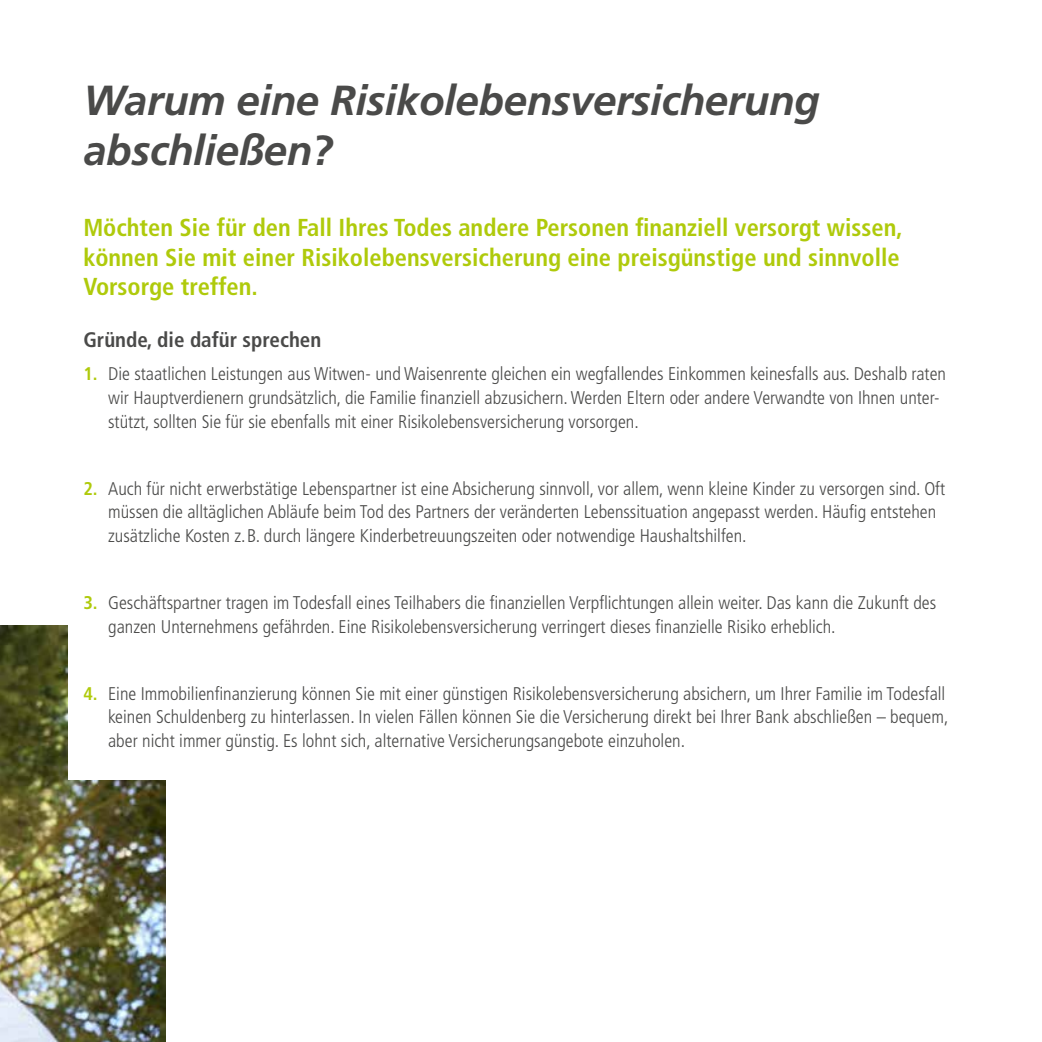
<style>
.page{position:relative;width:1042px;height:1042px;background:#fff}
.page>*{position:absolute;margin:0;border:0;box-sizing:border-box;transform-origin:0 0}
.t1{font:italic 700 42px/50.4px "Frutiger LT Std";letter-spacing:-.01em;color:#4a4a49}
.t2{font:700 condensed 24.5px/29.4px "Frutiger LT Std";color:#afca0b}
.t3{font:700 condensed 21px "Frutiger LT Std";color:#4a4a49}
.t4{font:300 condensed 18.38px/23.6px "Frutiger LT Std";color:#4a4a49}
.s1{font-weight:700;color:#afca0b}
</style>
<div class="page">
<img style="left:0;top:625px;width:165px;height:417px">
<div style="left:68px;top:331px;width:884px;height:448px;background:#fff"></div>
<h1 class="t1" style="left:83px;top:75px;width:738px">Warum eine Risikolebensversicherung abschließen?</h1>
<h2 class="t2" style="left:83px;top:213px;width:821px">Möchten Sie für den Fall Ihres Todes andere Personen finanziell versorgt wissen, können Sie mit einer Risikolebensversicherung eine preisgünstige und sinnvolle<br>Vorsorge treffen.</h2>
<p class="t3" style="left:83px;top:327px;width:239px">Gründe, die dafür sprechen</p>
<p class="t4" style="left:108px;top:362px;width:839px;text-indent:-25px"><span class="s1">1.</span> Die staatlichen Leistungen aus Witwen- und Waisenrente gleichen ein wegfallendes Einkommen keinesfalls aus. Deshalb raten wir Hauptverdienern grundsätzlich, die Familie finanziell abzusichern. Werden Eltern oder andere Verwandte von Ihnen unter&shy;stützt, sollten Sie für sie ebenfalls mit einer Risikolebensversicherung vorsorgen.</p>
<p class="t4" style="left:108px;top:477px;width:838px;text-indent:-25px"><span class="s1">2.</span> Auch für nicht erwerbstätige Lebenspartner ist eine Absicherung sinnvoll, vor allem, wenn kleine Kinder zu versorgen sind. Oft müssen die alltäglichen Abläufe beim Tod des Partners der veränderten Lebenssituation angepasst werden. Häufig entstehen zusätzliche Kosten z.B. durch längere Kinderbetreuungszeiten oder notwendige Haushaltshilfen.</p>
<p class="t4" style="left:108px;top:591px;width:829px;text-indent:-25px"><span class="s1">3.</span> Geschäftspartner tragen im Todesfall eines Teilhabers die finanziellen Verpflichtungen allein weiter. Das kann die Zukunft des ganzen Unternehmens gefährden. Eine Risikolebensversicherung verringert dieses finanzielle Risiko erheblich.</p>
<p class="t4" style="left:108px;top:682px;width:842px;text-indent:-25px"><span class="s1">4.</span> Eine Immobilienfinanzierung können Sie mit einer günstigen Risikolebensversicherung absichern, um Ihrer Familie im Todesfall keinen Schuldenberg zu hinterlassen. In vielen Fällen können Sie die Versicherung direkt bei Ihrer Bank abschließen – bequem, aber nicht immer günstig. Es lohnt sich, alternative Versicherungsangebote einzuholen.</p>
</div>
